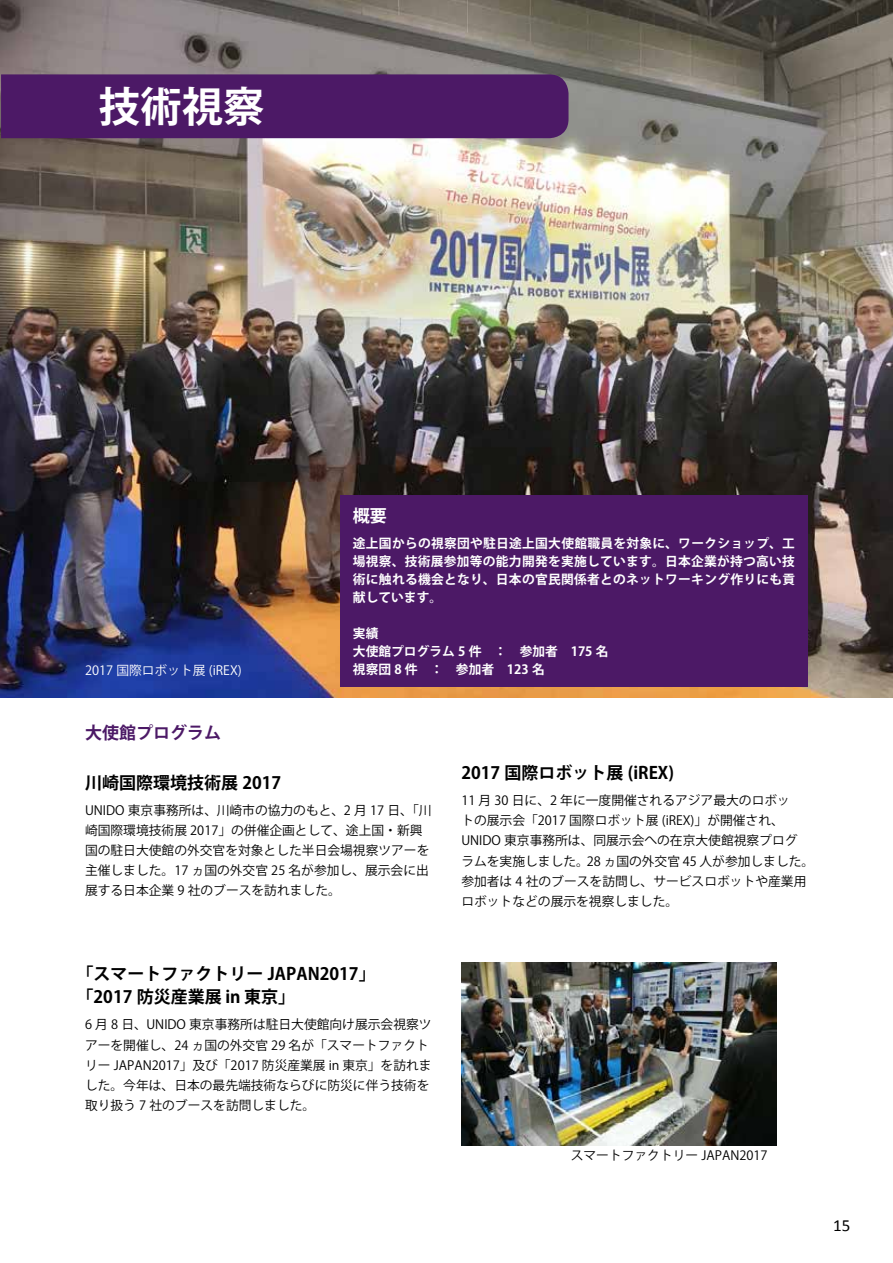
<style>
.page{position:relative;width:893px;height:1263px;background:#fff}
.page>*{position:absolute;margin:0;border:0;box-sizing:border-box;transform-origin:0 0}
.t1{font:700 41.4px "Koz Go Pr 6 N";color:#fff}
.t2{font:700 16.95px/23.4px "Koz Go Pr 6 N";color:#000}
.t3{font:700 16.95px "Koz Go Pr 6 N";color:#4c1966}
.t4{font:16.95px "Calibri";color:#000}
.t5{font:700 16.95px "Koz Go Pr 6 N";color:#fff}
.t6{font:12.75px/20.2px "Koz Go Pr 6 N";color:#000}
.t7{font:700 12.75px/18.1px "Koz Go Pr 6 N";letter-spacing:.02em;color:#fff;text-align:justify}
.t8{font:700 12.75px "Koz Go Pr 6 N";color:#fff}
.t9{font:12.75px "Koz Go Pr 6 N";color:#fff}
</style>
<div class="page">
<img style="left:0;top:0;width:893px;height:697px">
<div style="left:340px;top:495px;width:468px;height:192px;background:#4c1966"></div>
<img style="left:461px;top:962px;width:315px;height:183px">
<div style="left:1px;top:74px;width:567px;height:64px;background:#4c1966"></div>
<h1 class="t1" style="left:99px;top:84px;width:167px">技術視察</h1>
<p class="t9" style="left:85px;top:663px;width:158px">2017 国際ロボット展 (iREX)</p>
<h2 class="t5" style="left:353px;top:506px;width:36px">概要</h2>
<p class="t7" style="left:353px;top:534px;width:444px">途上国からの視察団や駐日途上国大使館職員を対象に、ワークショップ、工場視察、技術展参加等の能力開発を実施しています。日本企業が持つ高い技術に触れる機会となり、日本の官民関係者とのネットワーキング作りにも貢献しています。</p>
<p class="t7" style="left:353px;top:624px;width:27px">実績</p>
<p class="t8" style="left:353px;top:644px;width:257px">大使館プログラム 5 件　：　参加者　175 名</p>
<p class="t8" style="left:340px;top:662px;width:206px">　視察団 8 件　：　参加者　123 名</p>
<h2 class="t3" style="left:85px;top:723px;width:138px">大使館プログラム</h2>
<h2 class="t2" style="left:85px;top:771px;width:198px">川崎国際環境技術展 2017</h2>
<p class="t6" style="left:85px;top:800px;width:348px">UNIDO 東京事務所は、川崎市の協力のもと、2 月 17 日、「川崎国際環境技術展 2017」の併催企画として、途上国・新興国の駐日大使館の外交官を対象とした半日会場視察ツアーを主催しました。17 ヵ国の外交官 25 名が参加し、展示会に出展する日本企業 9 社のブースを訪れました。</p>
<h2 class="t2" style="left:77px;top:962px;width:301px">「スマートファクトリー JAPAN2017」「2017 防災産業展 in 東京」</h2>
<p class="t6" style="left:85px;top:1015px;width:348px">6 月 8 日、UNIDO 東京事務所は駐日大使館向け展示会視察ツアーを開催し、24 ヵ国の外交官 29 名が「スマートファクトリー JAPAN2017」及び「2017 防災産業展 in 東京」を訪れました。今年は、日本の最先端技術ならびに防災に伴う技術を取り扱う 7 社のブースを訪問しました。</p>
<h2 class="t2" style="left:461px;top:761px;width:214px">2017 国際ロボット展 (iREX)</h2>
<p class="t6" style="left:461px;top:790px;width:354px">11 月 30 日に、2 年に一度開催されるアジア最大のロボッ<br>トの展示会「2017 国際ロボット展 (iREX)」が開催され、<br>UNIDO 東京事務所は、同展示会への在京大使館視察プログ<br>ラムを実施しました。28 ヵ国の外交官 45 人が参加しました。参加者は 4 社のブースを訪問し、サービスロボットや産業用ロボットなどの展示を視察しました。</p>
<p class="t6" style="left:571px;top:1145px;width:198px">スマートファクトリー JAPAN2017</p>
<h2 class="t4" style="left:833px;top:1215px;width:19px">15</h2>
</div>
